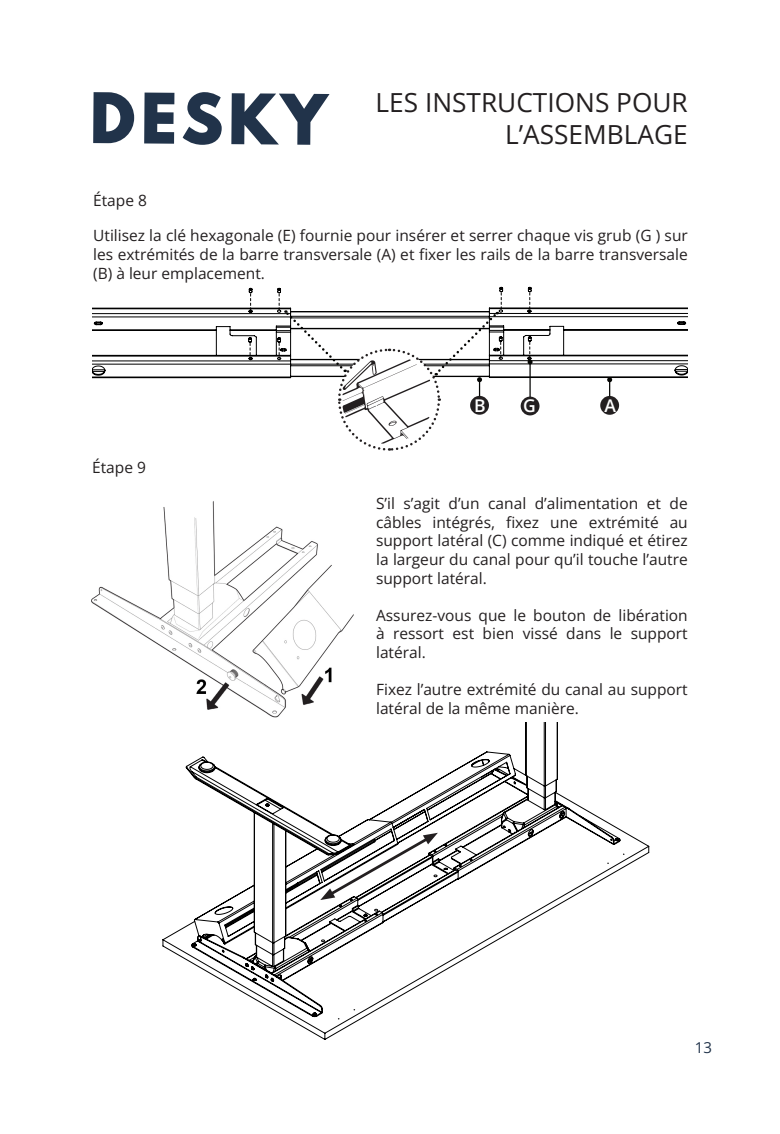
<style>
.page{position:relative;width:780px;height:1134px;background:#fff}
.page>*{position:absolute;margin:0;border:0;box-sizing:border-box;transform-origin:0 0}
.t1{font:700 26.25px "Open Sans";color:#231f20}
.preface_body{font:600 17.5px "Open Sans";color:#fff}
.t2{font:15.5px/18.6px "Open Sans";color:#231f20;text-align:justify}
.t3{font:700 15.5px "Open Sans";color:#231f20}
.t4{font:15px "Open Sans";color:#21334a}
</style>
<div class="page">
<svg style="left:92px;top:307px;width:595px;height:71px"></svg>
<svg style="left:248px;top:288px;width:4px;height:22px"></svg>
<svg style="left:248px;top:337px;width:4px;height:22px"></svg>
<svg style="left:527px;top:287px;width:4px;height:22px"></svg>
<svg style="left:93px;top:92px;width:41px;height:51px"></svg>
<svg style="left:144px;top:93px;width:30px;height:51px"></svg>
<svg style="left:183px;top:92px;width:39px;height:53px"></svg>
<svg style="left:231px;top:93px;width:98px;height:52px"></svg>
<img style="left:91px;top:501px;width:263px;height:217px">
<svg style="left:162px;top:723px;width:488px;height:317px"></svg>
<svg style="left:320px;top:833px;width:118px;height:67px"></svg>
<div style="left:520px;top:397px;width:19px;height:18px;background:#231f20;border-radius:50%"></div>
<hr style="left:529px;top:362px;width:1px;height:35px;background:#040503">
<svg style="left:527px;top:336px;width:5px;height:28px"></svg>
<div style="left:600px;top:396px;width:19px;height:19px;background:#231f20;border-radius:50%"></div>
<svg style="left:607px;top:377px;width:5px;height:19px"></svg>
<svg style="left:277px;top:287px;width:226px;height:164px"></svg>
<p class="t1" style="left:375px;top:85px;width:314px">LES INSTRUCTIONS POUR</p>
<p class="t1" style="left:505px;top:116px;width:184px">L’ASSEMBLAGE</p>
<p class="t3" style="left:93px;top:189px;width:55px">Étape 8</p>
<p class="t2" style="left:93px;top:226px;width:596px">Utilisez la clé hexagonale (E) fournie pour insérer et serrer chaque vis grub (G ) sur les extrémités de la barre transversale (A) et fixer les rails de la barre transversale (B) à leur emplacement.</p>
<p class="t3" style="left:92px;top:456px;width:55px">Étape 9</p>
<p class="preface_body" style="left:474px;top:393px;width:13px">B</p>
<p class="preface_body" style="left:523px;top:394px;width:14px">G</p>
<p class="preface_body" style="left:604px;top:393px;width:13px">A</p>
<p class="t2" style="left:376px;top:494px;width:313px">S’il s’agit d’un canal d’alimentation et de câbles intégrés, fixez une extrémité au support latéral (C) comme indiqué et étirez la largeur du canal pour qu’il touche l’autre support latéral.</p>
<p class="t2" style="left:376px;top:605px;width:313px">Assurez-vous que le bouton de libération à ressort est bien vissé dans le support latéral.</p>
<p class="t2" style="left:376px;top:680px;width:313px">Fixez l’autre extrémité du canal au support latéral de la même manière.</p>
<p class="t4" style="left:694px;top:1037px;width:19px">13</p>
</div>
